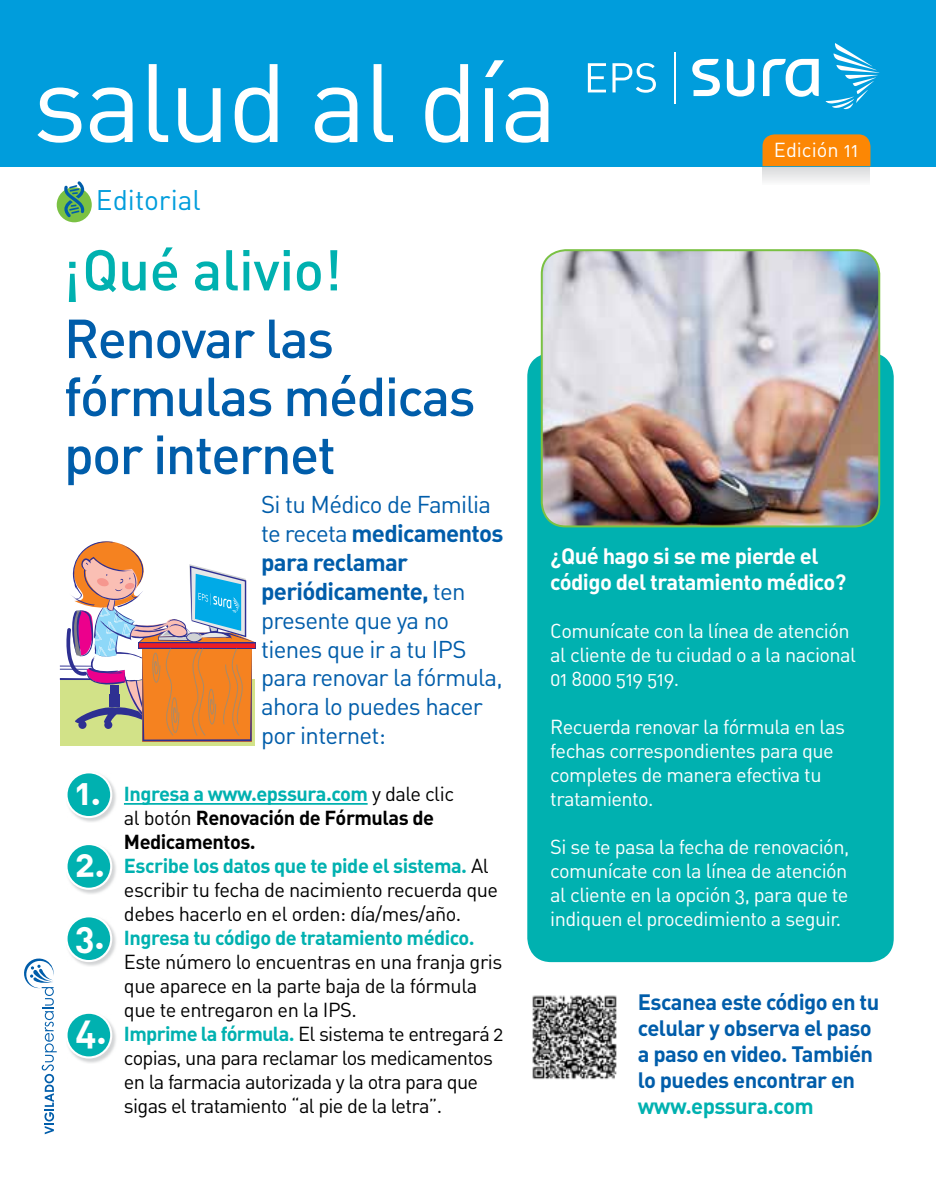
<style>
.page{position:relative;width:936px;height:1191px;background:#fff}
.page>*{position:absolute;margin:0;border:0;box-sizing:border-box;transform-origin:0 0}
.t1{font:109.4px "DIN Regular Alternate";letter-spacing:-.025em;color:#fff}
.t2{font:500 56.4px "DIN";letter-spacing:-.01em;color:#00b1b0}
.t3{font:500 54px/58px "DIN";letter-spacing:-.03em;color:#005daa}
.t4{font:36.6px "DIN Bold Alternate";color:#fff}
.t5{font:28px "DIN Regular Alternate";color:#009ddc}
.t6{font:24px/28.8px "DIN Regular Alternate";letter-spacing:-.03em;color:#005daa}
.t7{font:24px/28.8px "DIN Bold Alternate";letter-spacing:-.03em;color:#005daa}
.t8{font:22px/26px "DIN Bold Alternate";letter-spacing:-.025em;color:#005daa}
.t9{font:22px/26.4px "DIN Bold Alternate";letter-spacing:-.025em;color:#fff}
.t10{font:22px "DIN Bold Alternate";letter-spacing:-.025em;color:#00b1b0}
.t11{font:20px/24px "DIN Regular Alternate";letter-spacing:-.035em;color:#000}
.t12{font:20px/24px "DIN Regular Alternate";letter-spacing:-.025em;color:#fff}
.t13{font:20px/24px "DIN Bold Alternate";letter-spacing:-.025em;color:#00b1b0}
.t14{font:20px "DIN Regular Alternate";color:#fff}
.s1{font-family:"DIN Regular Alternate"}
.s2{font-family:"DIN Regular Alternate";color:#000}
.s3{color:#000}
.s4{font-family:"DIN Bold Alternate";color:#00b1b0}
</style>
<div class="page">
<svg style="left:60px;top:741px;width:194px;height:4px"></svg>
<div style="left:527px;top:353px;width:366px;height:609px;background:#00b1b0;border-radius:24px"></div>
<svg style="left:762px;top:166px;width:107px;height:15px"></svg>
<div style="left:0;top:0;width:935px;height:166px;background:#009ddc"></div>
<svg style="left:692px;top:59px;width:126px;height:38px"></svg>
<hr style="left:674px;top:52px;width:1px;height:52px;background:#fff">
<svg style="left:588px;top:63px;width:18px;height:29px"></svg>
<svg style="left:612px;top:63px;width:44px;height:30px"></svg>
<svg style="left:825px;top:43px;width:54px;height:67px"></svg>
<div style="left:762px;top:134px;width:108px;height:32px;background:#fc8704"></div>
<div style="left:57px;top:187px;width:35px;height:35px;background:#7ac143;border-radius:50%"></div>
<hr style="left:124px;top:803px;width:243px;height:1px;background:#00b1b0">
<svg style="left:64px;top:181px;width:20px;height:36px"></svg>
<svg style="left:24px;top:958px;width:33px;height:176px"></svg>
<div style="left:66px;top:771px;width:51px;height:52px;background:#c4c6c8;opacity:.75"></div>
<div style="left:66px;top:772px;width:45px;height:45px;background:#00b1b0;border-radius:50%"></div>
<div style="left:65px;top:771px;width:47px;height:47px;border:2px solid #fff;border-radius:50%"></div>
<div style="left:66px;top:843px;width:51px;height:52px;background:#c4c6c8;opacity:.75"></div>
<div style="left:66px;top:844px;width:45px;height:44px;background:#00b1b0;border-radius:50%"></div>
<div style="left:65px;top:843px;width:47px;height:46px;border:2px solid #fff;border-radius:50%"></div>
<div style="left:66px;top:915px;width:51px;height:52px;background:#c4c6c8;opacity:.75"></div>
<div style="left:66px;top:916px;width:45px;height:45px;background:#00b1b0;border-radius:50%"></div>
<div style="left:65px;top:915px;width:47px;height:47px;border:2px solid #fff;border-radius:50%"></div>
<div style="left:66px;top:1011px;width:51px;height:52px;background:#c4c6c8;opacity:.75"></div>
<div style="left:66px;top:1012px;width:45px;height:45px;background:#00b1b0;border-radius:50%"></div>
<div style="left:65px;top:1011px;width:47px;height:47px;border:2px solid #fff;border-radius:50%"></div>
<img style="left:543px;top:250px;width:336px;height:276px">
<div style="left:540px;top:249px;width:340px;height:278px;border:2px solid #7ac143;border-radius:24px"></div>
<svg style="left:60px;top:541px;width:196px;height:200px"></svg>
<img style="left:532px;top:995px;width:85px;height:85px">
<h1 class="t1" style="left:33px;top:34px;width:526px">salud al día</h1>
<h3 class="t5" style="left:96px;top:182px;width:106px">Editorial</h3>
<h2 class="t2" style="left:64px;top:234px;width:280px">¡Qué alivio!</h2>
<h3 class="t3" style="left:64px;top:308px;width:413px">Renovar las fórmulas médicas por internet</h3>
<p class="t14" style="left:774px;top:137px;width:86px">Edición 11</p>
<h3 class="t4" style="left:75px;top:768px;width:27px">1.</h3>
<h3 class="t4" style="left:75px;top:912px;width:31px">3.</h3>
<h3 class="t4" style="left:75px;top:1006px;width:33px">4.</h3>
<p class="t6" style="left:261px;top:490px;width:231px">Si tu Médico de Familia</p>
<p class="t7" style="left:261px;top:518px;width:244px"><span class="s1">te receta</span> medicamentos para reclamar periódicamente, <span class="s1">ten</span></p>
<p class="t6" style="left:261px;top:605px;width:243px">presente que ya no tienes que ir a tu IPS para renovar la fórmula, ahora lo puedes hacer por internet:</p>
<p class="t13" style="left:124px;top:781px;width:366px">Ingresa a www.epssura.com <span class="s2">y dale clic<br>al botón</span> <span class="s3">Renovación de Fórmulas de<br>Medicamentos.<br></span>Escribe los datos que te pide el sistema. <span class="s2">Al</span></p>
<p class="t11" style="left:124px;top:877px;width:376px">escribir tu fecha de nacimiento recuerda que debes hacerlo en el orden: día/mes/año.</p>
<p class="t13" style="left:124px;top:925px;width:352px">Ingresa tu código de tratamiento médico.</p>
<p class="t11" style="left:124px;top:949px;width:381px">Este número lo encuentras en una franja gris que aparece en la parte baja de la fórmula que te entregaron en la IPS.<br><span class="s4">Imprime la fórmula.</span> El sistema te entregará 2 copias, una para reclamar los medicamentos en la farmacia autorizada y la otra para que sigas el tratamiento “al pie de la letra”.</p>
<p class="t9" style="left:550px;top:541px;width:297px">¿Qué hago si se me pierde el código del tratamiento médico?</p>
<p class="t12" style="left:550px;top:618px;width:307px">Comunícate con la línea de atención al cliente de tu ciudad o a la nacional<br>01 8000 519 519.</p>
<p class="t12" style="left:550px;top:714px;width:296px">Recuerda renovar la fórmula en las fechas correspondientes para que completes de manera efectiva tu tratamiento.</p>
<p class="t12" style="left:550px;top:834px;width:300px;text-align:justify">Si se te pasa la fecha de renovación, comunícate con la línea de atención al cliente en la opción 3, para que te indiquen el procedimiento a seguir.</p>
<p class="t8" style="left:638px;top:987px;width:243px">Escanea este código en tu celular y observa el paso a paso en video. También lo puedes encontrar en</p>
<p class="t10" style="left:638px;top:1091px;width:177px">www.epssura.com</p>
</div>
